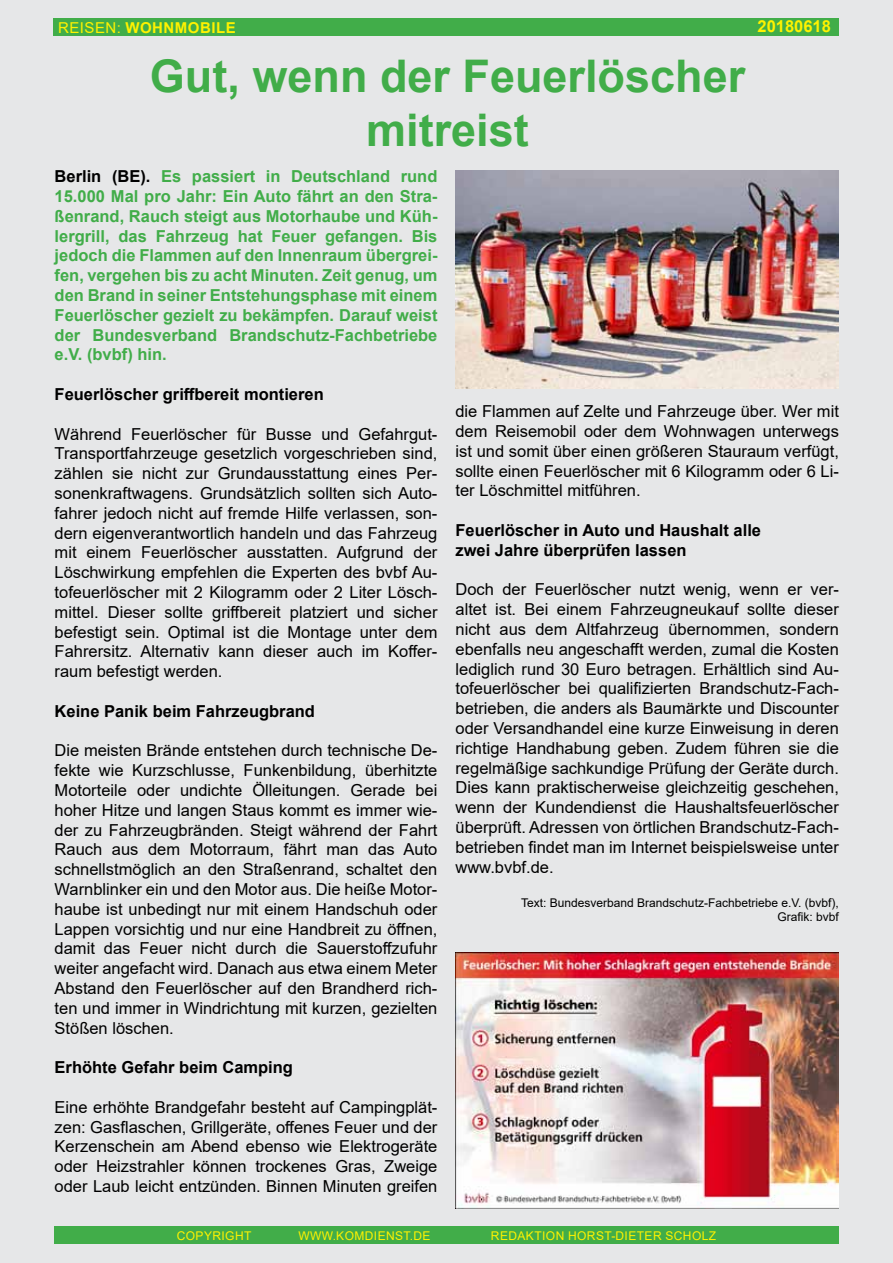
<style>
.page{position:relative;width:893px;height:1263px;background:#e6e7e8}
.page>*{position:absolute;margin:0;border:0;box-sizing:border-box;transform-origin:0 0}
.t1{font:700 45px/54px "Arial";color:#41ad49;text-align:center}
.t2{font:16.5px/19.8px "Arial";color:#000;text-align:justify}
.t3{font:700 16.5px/19.8px "Arial";color:#41ad49;text-align:justify}
.t4{font:700 16.5px/19.8px "Arial";color:#000}
.t5{font:700 16.5px "Arial";color:#fff200}
.t6{font:700 15px "Arial";letter-spacing:.035em;color:#fff200}
.t7{font:12px/14.4px "Arial";color:#000;text-align:right}
.t8{font:12px "Arial";letter-spacing:.035em;color:#fff200}
.s1{font-weight:400}
.s2{color:#000}
</style>
<div class="page">
<div style="left:54px;top:1226px;width:784px;height:18px;background:#41ad49"></div>
<div style="left:54px;top:18px;width:785px;height:18px;background:#41ad49"></div>
<img style="left:455px;top:170px;width:383px;height:218px">
<img style="left:455px;top:952px;width:383px;height:256px">
<p class="t6" style="left:58px;top:17px;width:179px"><span class="s1">Reisen:</span> wohnmobile</p>
<p class="t5" style="left:757px;top:15px;width:75px">20180618</p>
<h1 class="t1" style="left:150px;top:49px;width:597px">Gut, wenn der Feuerlöscher mitreist</h1>
<p class="t3" style="left:55px;top:167px;width:384px"><span class="s2">Berlin (BE).</span> Es passiert in Deutschland rund 15.000 Mal pro Jahr: Ein Auto fährt an den Stra&shy;ßenrand, Rauch steigt aus Motorhaube und Küh&shy;lergrill, das Fahrzeug hat Feuer gefangen. Bis jedoch die Flammen auf den Innenraum übergrei&shy;fen, vergehen bis zu acht Minuten. Zeit genug, um den Brand in seiner Entstehungsphase mit einem Feuerlöscher gezielt zu bekämpfen. Darauf weist der Bundesverband Brandschutz-Fachbetriebe e.V. (bvbf) hin.</p>
<p class="t4" style="left:55px;top:384px;width:271px">Feuerlöscher griffbereit montieren</p>
<p class="t2" style="left:55px;top:424px;width:385px">Während Feuerlöscher für Busse und Gefahrgut-Transportfahrzeuge gesetzlich vorgeschrieben sind, zählen sie nicht zur Grundausstattung eines Per&shy;sonenkraftwagens. Grundsätzlich sollten sich Auto&shy;fahrer jedoch nicht auf fremde H ilfe verlassen, son&shy;dern eigenverantwortlich handeln und das Fahrzeug mit einem Feuerlöscher ausstatten. Aufgrund der Löschwirkung empfehlen die Experten des bvbf Au&shy;tofeuerlöscher mit 2 Kilogramm oder 2 Liter Lösch&shy;mittel. Dieser sollte griffbereit platziert und sicher befestigt sein. Optimal ist die Montage unter dem Fahrersitz. Alternativ kann dieser auch im Koffer&shy;raum befestigt werden.</p>
<p class="t4" style="left:55px;top:701px;width:262px">Keine Panik beim Fahrzeugbrand</p>
<p class="t2" style="left:55px;top:740px;width:385px">Die meisten Brände entstehen durch technische De&shy;fekte wie Kurzschlusse, Funkenbildung, überhitzte Motorteile oder undichte Ölleitungen. Gerade bei hoher H itze und langen Staus kommt es immer wie&shy;der zu Fahrzeugbränden. Steigt während der Fahrt Rauch aus dem Motorraum, fährt man das Auto schnellstmöglich an den Straßenrand, schaltet den Warnblinker ein und den Motor aus. Die heiße Motor&shy;haube ist unbedingt nur mit einem Handschuh oder Lappen vorsichtig und nur eine Handbreit zu öffnen, damit das Feuer nicht durch die Sauerstoffzufuhr weiter angefacht wird. Danach aus etwa einem Meter Abstand den Feuerlöscher auf den Brandherd rich&shy;ten und immer in Windrichtung mit kurzen, gezielten Stößen löschen.</p>
<p class="t4" style="left:55px;top:1058px;width:240px">Erhöhte Gefahr beim Camping</p>
<p class="t2" style="left:55px;top:1097px;width:384px">Eine erhöhte Brandgefahr besteht auf Campingplät&shy;zen: Gasflaschen, Grillgeräte, offenes Feuer und der Kerzenschein am Abend ebenso wie Elektrogeräte oder Heizstrahler können trockenes Gras, Zweige oder Laub leicht entzünden. Binnen Minuten greifen</p>
<p class="t2" style="left:455px;top:401px;width:385px">die Flammen auf Zelte und Fahrzeuge über. Wer mit dem Reisemobil oder dem Wohnwagen unterwegs ist und somit über einen größeren Stauraum verfügt, sollte einen Feuerlöscher mit 6 Kilogramm oder 6 Li&shy;ter Löschmittel mitführen.</p>
<p class="t4" style="left:455px;top:520px;width:307px">Feuerlöscher in Auto und Haushalt alle zwei Jahre überprüfen lassen</p>
<p class="t2" style="left:455px;top:580px;width:385px">Doch der Feuerlöscher nutzt wenig, wenn er ver&shy;altet ist. Bei einem Fahrzeugneukauf sollte dieser nicht aus dem Altfahrzeug übernommen, sondern ebenfalls neu angeschafft werden, zumal die Kosten lediglich rund 30 Euro betragen. Erhältlich sind Au&shy;tofeuerlöscher bei qualifizierten Brandschutz-Fach&shy;betrieben, die anders als Baumärkte und Discounter oder Versandhandel eine kurze Einweisung in deren richtige Handhabung geben. Zudem führen sie die regelmäßige sachkundige Prüfung der Geräte durch.<br>Dies kann praktischerweise gleichzeitig geschehen, wenn der Kundendienst die Haushaltsfeuerlöscher überprüft. Adressen von örtlichen Brandschutz-Fach&shy;betrieben findet man im Internet beispielsweise unter www.bvbf.de.</p>
<p class="t7" style="left:521px;top:895px;width:319px">Text: Bundesverband Brandschutz-Fachbetriebe e.V. (bvbf),<br>Grafik: bvbf</p>
<p class="t8" style="left:177px;top:1227px;width:76px">Copyright</p>
<p class="t8" style="left:298px;top:1227px;width:134px">www.komdienst.de</p>
<p class="t8" style="left:491px;top:1227px;width:227px">Redaktion Horst-Dieter Scholz</p>
</div>
